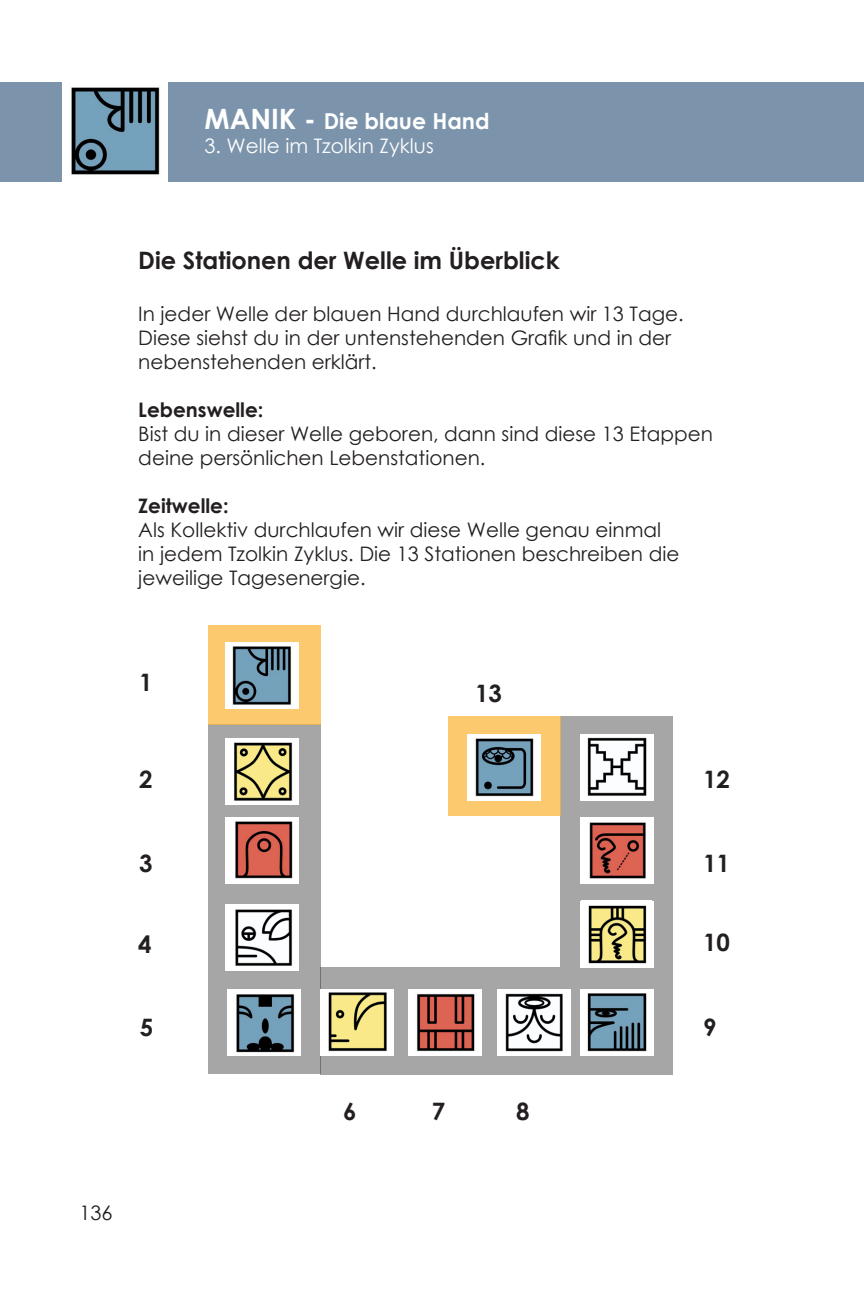
<style>
.page{position:relative;width:864px;height:1296px;background:#fff}
.page>*{position:absolute;margin:0;border:0;box-sizing:border-box;transform-origin:0 0}
.t1{font:700 24px "Century Gothic";color:#231f20}
.t2{font:700 22px "Century Gothic";color:#fff}
.t3{font:20px/24px "Century Gothic";color:#231f20}
.t4{font:20px "Century Gothic";color:#fff}
.t5{font:700 20px "Century Gothic";color:#231f20}
.s1{font-size:28px}
</style>
<div class="page">
<div style="left:0;top:82px;width:864px;height:99px;background:#7b93ab"></div>
<div style="left:63px;top:59px;width:105px;height:162px;background:#fff"></div>
<img style="left:71px;top:87px;width:89px;height:88px">
<div style="left:208px;top:725px;width:113px;height:349px;background:#a7a6a6"></div>
<div style="left:208px;top:626px;width:113px;height:99px;background:#fcc96f"></div>
<div style="left:321px;top:967px;width:352px;height:107px;background:#a7a6a6"></div>
<div style="left:560px;top:717px;width:113px;height:250px;background:#a7a6a6"></div>
<div style="left:448px;top:717px;width:113px;height:99px;background:#fcc96f"></div>
<div style="left:225px;top:642px;width:74px;height:66px;background:#fff"></div>
<img style="left:232px;top:646px;width:59px;height:59px">
<div style="left:225px;top:738px;width:74px;height:66px;background:#fff"></div>
<img style="left:234px;top:742px;width:59px;height:59px">
<div style="left:225px;top:818px;width:74px;height:66px;background:#fff"></div>
<img style="left:235px;top:821px;width:58px;height:58px">
<div style="left:225px;top:905px;width:74px;height:66px;background:#fff"></div>
<img style="left:235px;top:909px;width:57px;height:57px">
<div style="left:228px;top:990px;width:73px;height:66px;background:#fff"></div>
<img style="left:236px;top:994px;width:59px;height:59px">
<div style="left:580px;top:990px;width:73px;height:66px;background:#fff"></div>
<img style="left:587px;top:993px;width:60px;height:59px">
<div style="left:497px;top:990px;width:73px;height:66px;background:#fff"></div>
<img style="left:505px;top:993px;width:58px;height:59px">
<div style="left:408px;top:990px;width:74px;height:66px;background:#fff"></div>
<img style="left:416px;top:993px;width:59px;height:59px">
<div style="left:321px;top:990px;width:73px;height:66px;background:#fff"></div>
<img style="left:328px;top:992px;width:59px;height:60px">
<div style="left:580px;top:734px;width:73px;height:66px;background:#fff"></div>
<img style="left:587px;top:737px;width:60px;height:59px">
<div style="left:580px;top:818px;width:73px;height:66px;background:#fff"></div>
<img style="left:589px;top:822px;width:57px;height:57px">
<div style="left:580px;top:901px;width:73px;height:66px;background:#fff"></div>
<img style="left:588px;top:905px;width:59px;height:59px">
<div style="left:468px;top:734px;width:73px;height:66px;background:#fff"></div>
<img style="left:475px;top:738px;width:59px;height:59px">
<p class="t2" style="left:204px;top:104px;width:287px"><span class="s1">MANIK -</span> Die blaue Hand</p>
<p class="t4" style="left:204px;top:131px;width:231px">3. Welle im Tzolkin Zyklus</p>
<p class="t1" style="left:138px;top:242px;width:423px">Die Stationen der Welle im Überblick</p>
<p class="t3" style="left:138px;top:302px;width:547px">In jeder Welle der blauen Hand durchlaufen wir 13 Tage.<br>Diese siehst du in der untenstehenden Grafik und in der nebenstehenden erklärt.</p>
<p class="t5" style="left:138px;top:395px;width:127px">Lebenswelle:</p>
<p class="t3" style="left:138px;top:422px;width:576px">Bist du in dieser Welle geboren, dann sind diese 13 Etappen deine persönlichen Lebenstationen.</p>
<p class="t5" style="left:138px;top:491px;width:92px">Zeitwelle:</p>
<p class="t3" style="left:138px;top:518px;width:543px">Als Kollektiv durchlaufen wir diese Welle genau einmal in jedem Tzolkin Zyklus. Die 13 Stationen beschreiben die jeweilige Tagesenergie.</p>
<p class="t1" style="left:139px;top:664px;width:15px">1</p>
<p class="t1" style="left:139px;top:762px;width:15px">2</p>
<p class="t1" style="left:139px;top:845px;width:15px">3</p>
<p class="t1" style="left:138px;top:926px;width:15px">4</p>
<p class="t1" style="left:140px;top:1009px;width:15px">5</p>
<p class="t3" style="left:79px;top:1200px;width:35px">136</p>
<p class="t1" style="left:475px;top:675px;width:28px">13</p>
<p class="t1" style="left:343px;top:1093px;width:15px">6</p>
<p class="t1" style="left:432px;top:1093px;width:15px">7</p>
<p class="t1" style="left:516px;top:1093px;width:15px">8</p>
<p class="t1" style="left:703px;top:762px;width:28px">12</p>
<p class="t1" style="left:703px;top:845px;width:28px">11</p>
<p class="t1" style="left:703px;top:924px;width:28px">10</p>
<p class="t1" style="left:703px;top:1009px;width:15px">9</p>
</div>
